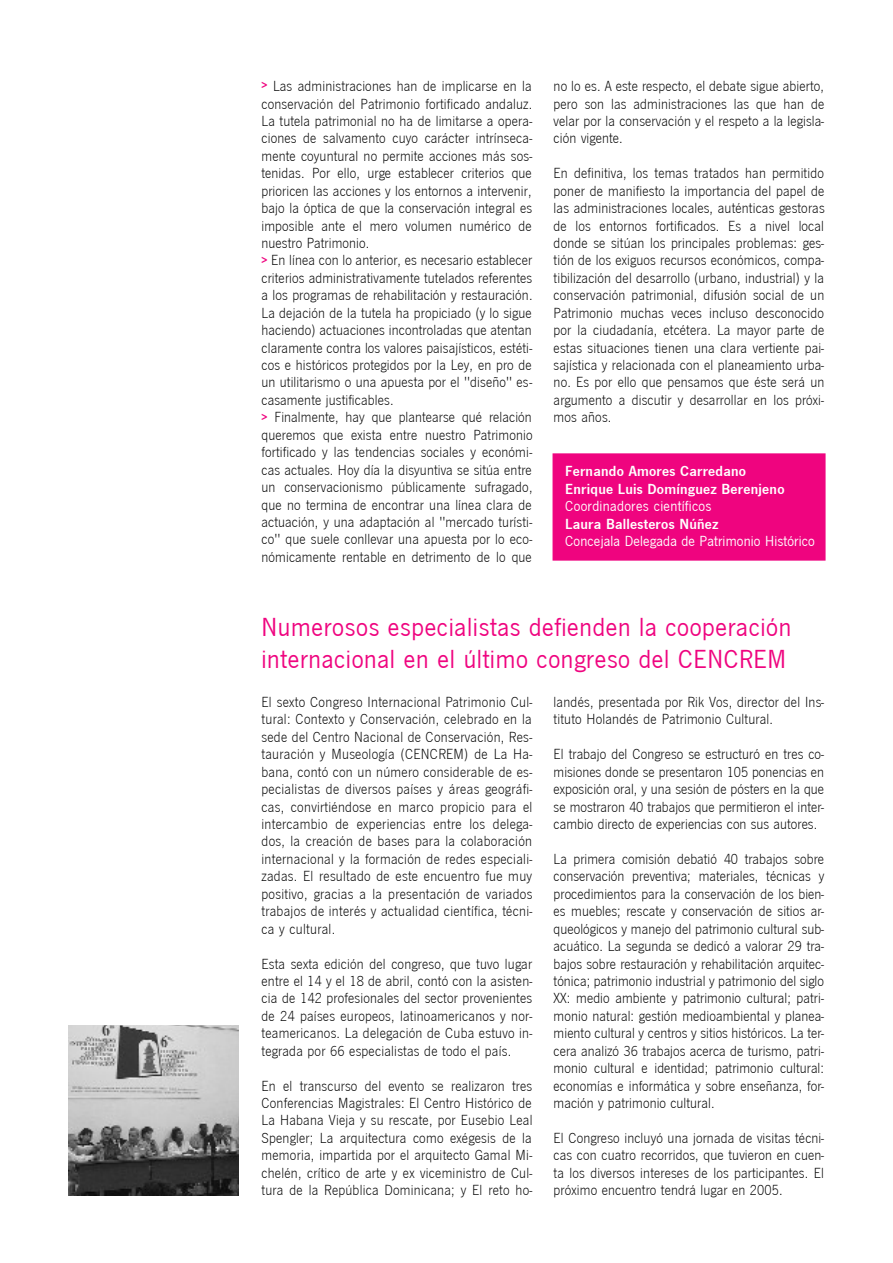
<style>
.page{position:relative;width:893px;height:1263px;background:#fff}
.page>*{position:absolute;margin:0;border:0;box-sizing:border-box;transform-origin:0 0}
.t1{font:27px/32.4px "News Got T";letter-spacing:.025em;color:#ef047f}
.t2{font:15.15px/17.4px "News Got T Lig";letter-spacing:.01em;color:#000;text-align:justify}
.t3{font:700 15.15px/17.2px "News Got T Dem";letter-spacing:.015em;color:#fff}
.t4{font:15.15px "News Got T";letter-spacing:.01em;color:#fff}
.s1{font-family:"News Got T Dem";font-weight:700;font-size:11.85px;color:#ef047f}
</style>
<div class="page">
<div style="left:552px;top:453px;width:273px;height:108px;background:#ef047f"></div>
<img style="left:68px;top:1025px;width:170px;height:170px">
<p class="t2" style="left:261px;top:77px;width:272px;text-align:left"><span class="s1">&gt;</span> Las administraciones han de implicarse en la conservación del Patrimonio fortificado andaluz.<br>La tutela patrimonial no ha de limitarse a opera&shy;ciones de salvamento cuyo carácter intrínseca&shy;mente coyuntural no permite acciones más sos&shy;tenidas. Por ello, urge establecer criterios que prioricen las acciones y los entornos a intervenir, bajo la óptica de que la conservación integral es imposible ante el mero volumen numérico de nuestro Patrimonio.<br><span class="s1">&gt;</span> En línea con lo anterior, es necesario establecer criterios administrativamente tutelados referentes a los programas de rehabilitación y restauración.<br>La dejación de la tutela ha propiciado (y lo sigue haciendo) actuaciones incontroladas que atentan claramente contra los valores paisajísticos, estéti&shy;cos e históricos protegidos por la Ley, en pro de un utilitarismo o una apuesta por el "diseño" es&shy;casamente justificables.<br><span class="s1">&gt;</span> Finalmente, hay que plantearse qué relación queremos que exista entre nuestro Patrimonio fortificado y las tendencias sociales y económi&shy;cas actuales. Hoy día la disyuntiva se sitúa entre un conservacionismo públicamente sufragado, que no termina de encontrar una línea clara de actuación, y una adaptación al "mercado turísti&shy;co" que suele conllevar una apuesta por lo eco&shy;nómicamente rentable en detrimento de lo que</p>
<p class="t2" style="left:553px;top:77px;width:272px">no lo es. A este respecto, el debate sigue abierto, pero son las administraciones las que han de velar por la conservación y el respeto a la legisla&shy;ción vigente.</p>
<p class="t2" style="left:553px;top:164px;width:272px">En definitiva, los temas tratados han permitido poner de manifiesto la importancia del papel de las administraciones locales, auténticas gestoras de los entornos fortificados. Es a nivel local donde se sitúan los principales problemas: ges&shy;tión de los exiguos recursos económicos, compa&shy;tibilización del desarrollo (urbano, industrial) y la conservación patrimonial, difusión social de un Patrimonio muchas veces incluso desconocido por la ciudadanía, etcétera. La mayor parte de estas situaciones tienen una clara vertiente pai&shy;sajística y relacionada con el planeamiento urba&shy;no. Es por ello que pensamos que éste será un argumento a discutir y desarrollar en los próxi&shy;mos años.</p>
<p class="t3" style="left:565px;top:462px;width:221px">Fernando Amores Carredano<br>Enrique Luis Domínguez Berenjeno</p>
<p class="t4" style="left:565px;top:498px;width:148px">Coordinadores científicos</p>
<p class="t3" style="left:565px;top:514px;width:155px">Laura Ballesteros Núñez</p>
<p class="t4" style="left:565px;top:533px;width:251px">Concejala Delegada de Patrimonio Histórico</p>
<h1 class="t1" style="left:261px;top:610px;width:531px">Numerosos especialistas defienden la cooperación internacional en el último congreso del CENCREM</h1>
<p class="t2" style="left:261px;top:693px;width:272px">El sexto Congreso Internacional Patrimonio Cul&shy;tural: Contexto y Conservación, celebrado en la sede del Centro Nacional de Conservación, Res&shy;tauración y Museología (CENCREM) de La Ha&shy;bana, contó con un número considerable de es&shy;pecialistas de diversos países y áreas geográfi&shy;cas, convirtiéndose en marco propicio para el intercambio de experiencias entre los delega&shy;dos, la creación de bases para la colaboración internacional y la formación de redes especiali&shy;zadas. El resultado de este encuentro fue muy positivo, gracias a la presentación de variados trabajos de interés y actualidad científica, técni&shy;ca y cultural.</p>
<p class="t2" style="left:261px;top:954px;width:272px">Esta sexta edición del congreso, que tuvo lugar entre el 14 y el 18 de abril, contó con la asisten&shy;cia de 142 profesionales del sector provenientes de 24 países europeos, latinoamericanos y nor&shy;teamericanos. La delegación de Cuba estuvo in&shy;tegrada por 66 especialistas de todo el país.</p>
<p class="t2" style="left:261px;top:1076px;width:272px">En el transcurso del evento se realizaron tres Conferencias Magistrales: El Centro Histórico de La Habana Vieja y su rescate, por Eusebio Leal Spengler; La arquitectura como exégesis de la memoria, impartida por el arquitecto Gamal Mi&shy;chelén, crítico de arte y ex viceministro de Cul&shy;tura de la República Dominicana; y El reto ho-</p>
<p class="t2" style="left:553px;top:693px;width:272px">landés, presentada por Rik Vos, director del Ins&shy;tituto Holandés de Patrimonio Cultural.</p>
<p class="t2" style="left:553px;top:745px;width:272px">El trabajo del Congreso se estructuró en tres co&shy;misiones donde se presentaron 105 ponencias en exposición oral, y una sesión de pósters en la que se mostraron 40 trabajos que permitieron el inter&shy;cambio directo de experiencias con sus autores.</p>
<p class="t2" style="left:553px;top:850px;width:272px">La primera comisión debatió 40 trabajos sobre conservación preventiva; materiales, técnicas y procedimientos para la conservación de los bien&shy;es muebles; rescate y conservación de sitios ar&shy;queológicos y manejo del patrimonio cultural sub&shy;acuático. La segunda se dedicó a valorar 29 tra&shy;bajos sobre restauración y rehabilitación arquitec&shy;tónica; patrimonio industrial y patrimonio del siglo XX: medio ambiente y patrimonio cultural; patri&shy;monio natural: gestión medioambiental y planea&shy;miento cultural y centros y sitios históricos. La ter&shy;cera analizó 36 trabajos acerca de turismo, patri&shy;monio cultural e identidad; patrimonio cultural: economías e informática y sobre enseñanza, for&shy;mación y patrimonio cultural.</p>
<p class="t2" style="left:553px;top:1129px;width:272px">El Congreso incluyó una jornada de visitas técni&shy;cas con cuatro recorridos, que tuvieron en cuen&shy;ta los diversos intereses de los participantes. El próximo encuentro tendrá lugar en 2005.</p>
</div>
